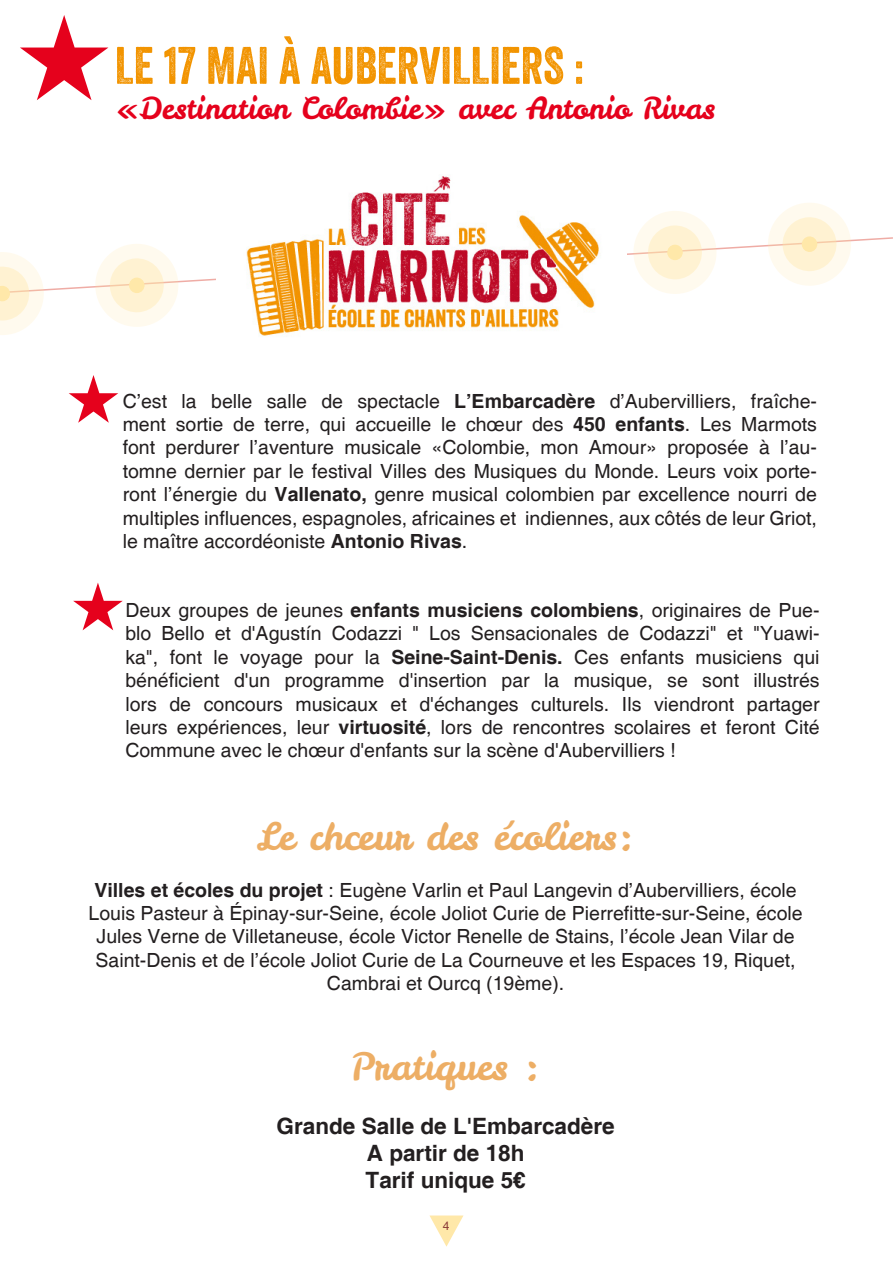
<style>
.page{position:relative;width:893px;height:1263px;background:#fff}
.page>*{position:absolute;margin:0;border:0;box-sizing:border-box;transform-origin:0 0}
.t1{font:51px "Veneer";color:#f29400}
.t2{font:37.5px "Leckerli One";color:#edae65}
.t3{font:30px "Leckerli One";color:#e5011c}
.t4{font:700 22.5px "Helvetica";color:#231f20}
.t5{font:19.5px/23.4px "Helvetica";color:#231f20;text-align:justify}
.t6{font:12px "Helvetica";color:#8a3a37}
.s1{font-weight:700}
</style>
<div class="page">
<svg style="left:429px;top:1215px;width:34px;height:32px"></svg>
<svg style="left:45px;top:237px;width:848px;height:54px"></svg>
<svg style="left:0;top:252px;width:45px;height:83px"></svg>
<svg style="left:94px;top:242px;width:86px;height:85px"></svg>
<svg style="left:632px;top:211px;width:86px;height:83px"></svg>
<svg style="left:767px;top:203px;width:85px;height:84px"></svg>
<img style="left:217px;top:176px;width:410px;height:160px">
<svg style="left:20px;top:15px;width:88px;height:85px"></svg>
<svg style="left:69px;top:375px;width:49px;height:48px"></svg>
<svg style="left:73px;top:583px;width:50px;height:47px"></svg>
<p class="t1" style="left:115px;top:34px;width:471px">LE 17 MAI À AUBERVILLIERS :</p>
<p class="t3" style="left:115px;top:88px;width:602px">«Destination Colombie» avec Antonio Rivas</p>
<p class="t5" style="left:123px;top:390px;width:696px">C’est la belle salle de spectacle <span class="s1">L’Embarcadère</span> d’Aubervilliers, fraîche&shy;ment sortie de terre, qui accueille le chœur des <span class="s1">450 enfants</span>. Les Marmots font perdurer l’aventure musicale «Colombie, mon Amour» proposée à l’au&shy;tomne dernier par le festival Villes des Musiques du Monde. Leurs voix porte&shy;ront l’énergie du <span class="s1">Vallenato,</span> genre musical colombien par excellence nourri de multiples influences, espagnoles, africaines et indiennes, aux côtés de leur Griot, le maître accordéoniste <span class="s1">Antonio Rivas</span>.</p>
<p class="t5" style="left:125px;top:599px;width:696px">Deux groupes de jeunes <span class="s1">enfants musiciens colombiens</span>, originaires de Pue&shy;blo Bello et d'Agustín Codazzi " Los Sensacionales de Codazzi" et "Yuawi&shy;ka", font le voyage pour la <span class="s1">Seine-Saint-Denis.</span> Ces enfants musiciens qui bénéficient d'un programme d'insertion par la musique, se sont illustrés lors de concours musicaux et d'échanges culturels. Ils viendront partager leurs expériences, leur <span class="s1">virtuosité</span>, lors de rencontres scolaires et feront Cité Commune avec le chœur d'enfants sur la scène d'Aubervilliers !</p>
<p class="t2" style="left:257px;top:811px;width:379px">Le chœur des écoliers:</p>
<p class="t5" style="left:88px;top:879px;width:716px;text-align:center"><span class="s1">Villes et écoles du projet</span> : Eugène Varlin et Paul Langevin d’Aubervilliers, école Louis Pasteur à Épinay-sur-Seine, école Joliot Curie de Pierrefitte-sur-Seine, école Jules Verne de Villetaneuse, école Victor Renelle de Stains, l’école Jean Vilar de Saint-Denis et de l’école Joliot Curie de La Courneuve et les Espaces 19, Riquet, Cambrai et Ourcq (19ème).</p>
<p class="t2" style="left:351px;top:1041px;width:191px">Pratiques :</p>
<p class="t4" style="left:277px;top:1113px;width:339px">Grande Salle de L'Embarcadère</p>
<p class="t4" style="left:367px;top:1140px;width:159px">A partir de 18h</p>
<p class="t4" style="left:366px;top:1167px;width:162px">Tarif unique 5€</p>
<p class="t6" style="left:443px;top:1219px;width:8px">4</p>
</div>
